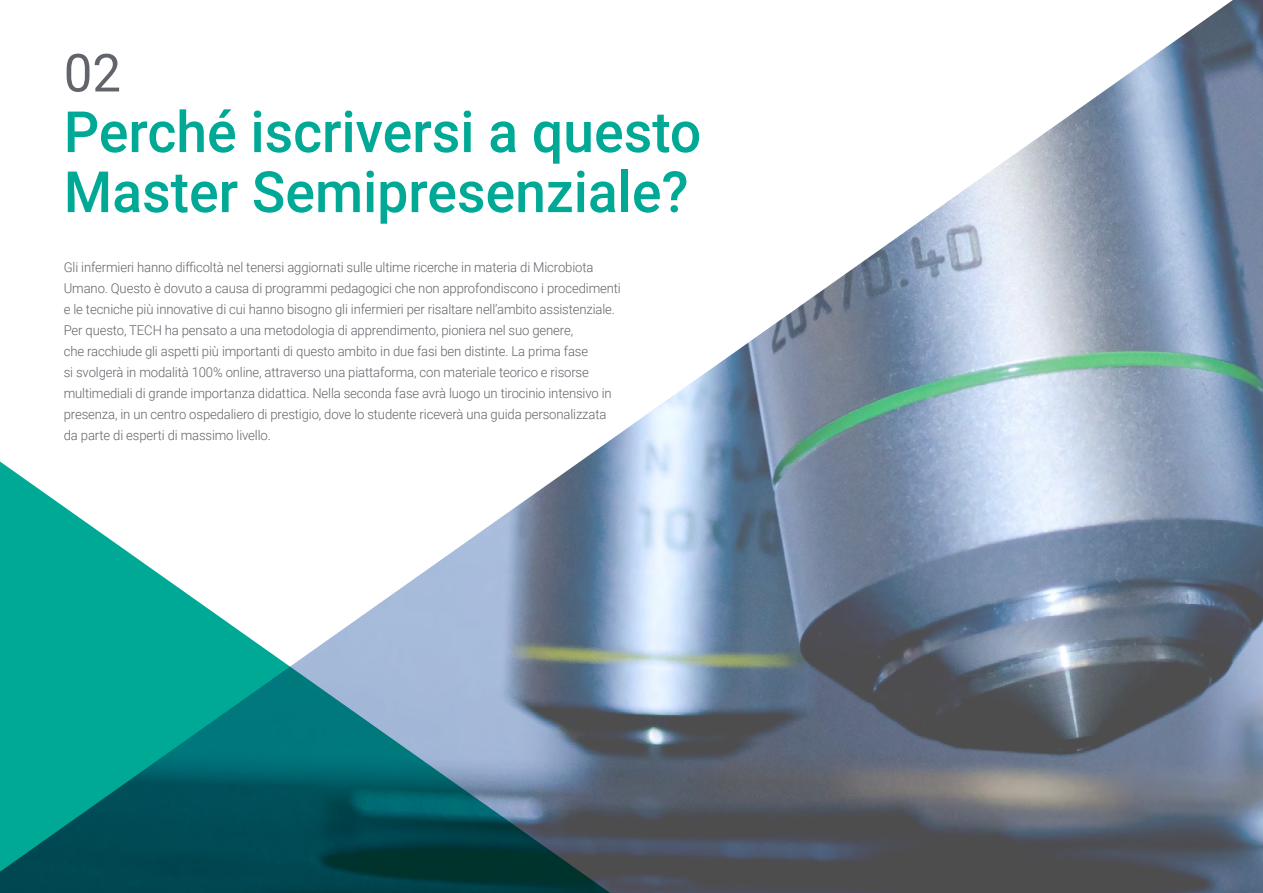
<style>
.page{position:relative;width:1263px;height:893px;background:#fff}
.page>*{position:absolute;margin:0;border:0;box-sizing:border-box;transform-origin:0 0}
.t1{font:500 57px/60px "Roboto";color:#00a996}
.t2{font:52.5px "Roboto";color:#61646a}
.t3{font:300 13.5px/21px "Roboto";letter-spacing:-.01em;color:#61646a}
</style>
<div class="page">
<img style="left:602px;top:0;width:661px;height:893px">
<svg style="left:0;top:446px;width:640px;height:447px"></svg>
<h2 class="t2" style="left:64px;top:36px;width:59px">02</h2>
<h1 class="t1" style="left:64px;top:100px;width:639px">Perché iscriversi a questo<br>Master Semipresenziale?</h1>
<p class="t3" style="left:64px;top:256px;width:559px">Gli infermieri hanno difficoltà nel tenersi aggiornati sulle ultime ricerche in materia di Microbiota Umano. Questo è dovuto a causa di programmi pedagogici che non approfondiscono i procedimenti e le tecniche più innovative di cui hanno bisogno gli infermieri per risaltare nell’ambito assistenziale.<br>Per questo, TECH ha pensato a una metodologia di apprendimento, pioniera nel suo genere,<br>che racchiude gli aspetti più importanti di questo ambito in due fasi ben distinte. La prima fase<br>si svolgerà in modalità 100% online, attraverso una piattaforma, con materiale teorico e risorse multimediali di grande importanza didattica. Nella seconda fase avrà luogo un tirocinio intensivo in presenza, in un centro ospedaliero di prestigio, dove lo studente riceverà una guida personalizzata da parte di esperti di massimo livello.</p>
</div>
